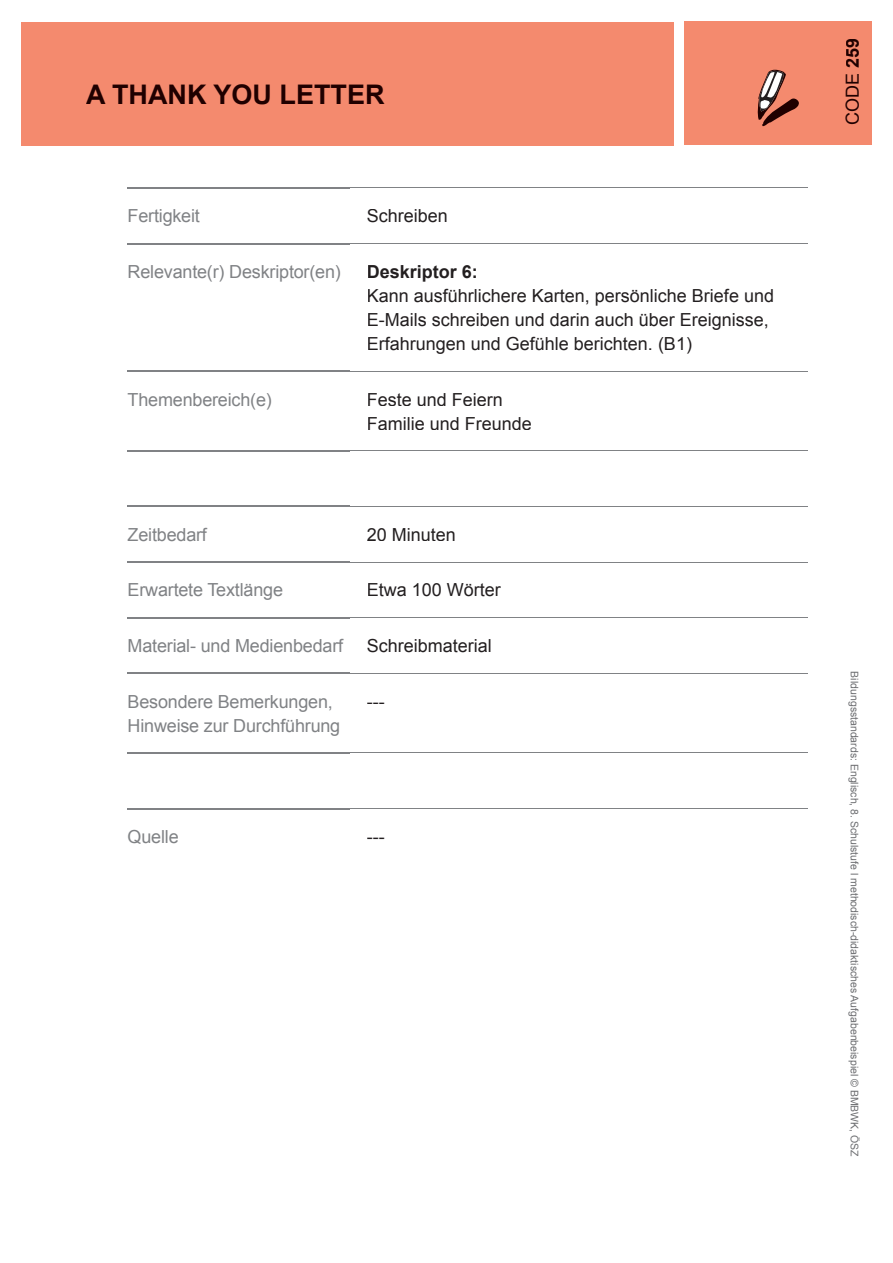
<style>
.page{position:relative;width:893px;height:1263px;background:#fff}
.page>*{position:absolute;margin:0;border:0;box-sizing:border-box;transform-origin:0 0}
.t1{font:700 27px "Arial";color:#1f0000}
.t2{font:18px/24px "Arial";color:#231f20}
.t3{font:18px/24px "Arial";letter-spacing:-.01em;color:#808285}
.t4{font:700 18px "Arial";color:#231f20}
.t5{font:18px "Arial";color:#1f0000}
.t6{font:10.5px "Arial";color:#6c6d70}
.s1{font-weight:700}
</style>
<div class="page">
<div style="left:685px;top:21px;width:187px;height:124px;background:#f48a6e"></div>
<div style="left:21px;top:22px;width:652px;height:124px;background:#f48a6e"></div>
<svg style="left:757px;top:70px;width:42px;height:56px"></svg>
<hr style="left:128px;top:187px;width:222px;height:2px;background:#808285">
<hr style="left:128px;top:243px;width:222px;height:1px;background:#808285">
<hr style="left:128px;top:370px;width:222px;height:2px;background:#808285">
<hr style="left:128px;top:450px;width:222px;height:1px;background:#808285">
<hr style="left:128px;top:506px;width:222px;height:1px;background:#808285">
<hr style="left:128px;top:561px;width:222px;height:2px;background:#808285">
<hr style="left:128px;top:617px;width:222px;height:1px;background:#808285">
<hr style="left:128px;top:672px;width:222px;height:2px;background:#808285">
<hr style="left:128px;top:752px;width:222px;height:2px;background:#808285">
<hr style="left:128px;top:808px;width:222px;height:1px;background:#808285">
<hr style="left:367px;top:188px;width:441px;height:1px;background:#808285">
<svg style="left:350px;top:243px;width:17px;height:1px"></svg>
<hr style="left:367px;top:243px;width:441px;height:1px;background:#808285">
<svg style="left:350px;top:371px;width:17px;height:1px"></svg>
<hr style="left:367px;top:371px;width:441px;height:1px;background:#808285">
<hr style="left:367px;top:451px;width:441px;height:1px;background:#808285">
<svg style="left:350px;top:506px;width:17px;height:1px"></svg>
<hr style="left:367px;top:506px;width:441px;height:1px;background:#808285">
<svg style="left:350px;top:562px;width:17px;height:1px"></svg>
<hr style="left:367px;top:562px;width:441px;height:1px;background:#808285">
<svg style="left:350px;top:617px;width:17px;height:1px"></svg>
<hr style="left:367px;top:617px;width:441px;height:1px;background:#808285">
<svg style="left:350px;top:673px;width:17px;height:1px"></svg>
<hr style="left:367px;top:673px;width:441px;height:1px;background:#808285">
<hr style="left:367px;top:753px;width:441px;height:1px;background:#808285">
<svg style="left:350px;top:808px;width:17px;height:1px"></svg>
<hr style="left:367px;top:808px;width:441px;height:1px;background:#808285">
<h1 class="t1" style="left:86px;top:76px;width:300px">A THANK YOU LETTER</h1>
<p class="t3" style="left:128px;top:204px;width:74px">Fertigkeit</p>
<p class="t2" style="left:367px;top:204px;width:83px">Schreiben</p>
<p class="t3" style="left:128px;top:260px;width:215px">Relevante(r) Deskriptor(en)</p>
<p class="t4" style="left:367px;top:260px;width:113px">Deskriptor 6:</p>
<p class="t2" style="left:367px;top:284px;width:409px">Kann ausführlichere Karten, persönliche Briefe und<br>E-Mails schreiben und darin auch über Ereignisse,<br>Erfahrungen und Gefühle berichten. (B1)</p>
<p class="t3" style="left:128px;top:387px;width:146px">Themenbereich(e)</p>
<p class="t2" style="left:367px;top:387px;width:167px">Feste und Feiern<br>Familie und Freunde</p>
<p class="t3" style="left:128px;top:523px;width:81px">Zeitbedarf</p>
<p class="t2" style="left:367px;top:523px;width:91px">20 Minuten</p>
<p class="t3" style="left:128px;top:578px;width:157px">Erwartete Textlänge</p>
<p class="t2" style="left:367px;top:578px;width:136px">Etwa 100 Wörter</p>
<p class="t3" style="left:128px;top:634px;width:217px">Material- und Medienbedarf</p>
<p class="t2" style="left:367px;top:634px;width:127px">Schreibmaterial</p>
<p class="t3" style="left:128px;top:689px;width:214px">Besondere Bemerkungen,<br>Hinweise zur Durchführung</p>
<p class="t2" style="left:367px;top:689px;width:19px">---</p>
<p class="t3" style="left:128px;top:825px;width:53px">Quelle</p>
<p class="t2" style="left:367px;top:825px;width:19px">---</p>
<p class="t5" style="left:841px;top:125px;width:89px;rotate:-90deg">CODE <span class="s1">259</span></p>
<p class="t6" style="left:861px;top:671px;width:487px;rotate:90deg">Bildungsstandards: Englisch, 8. Schulstufe l methodisch-didaktisches Aufgabenbeispiel © BMBWK, ÖSZ</p>
</div>
